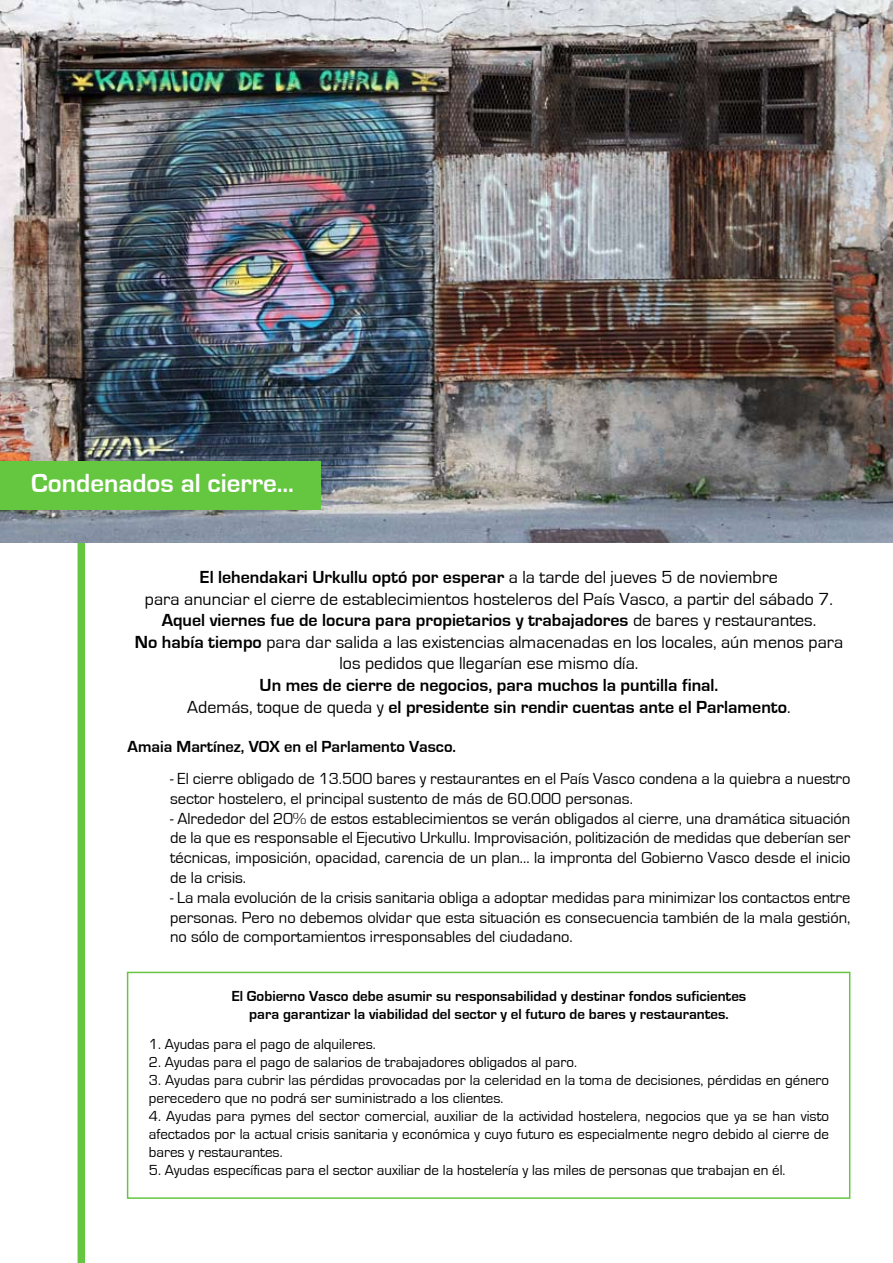
<style>
.page{position:relative;width:893px;height:1263px;background:#fff}
.page>*{position:absolute;margin:0;border:0;box-sizing:border-box;transform-origin:0 0}
.t1{font:700 27px "Eurostile";color:#fff}
.t2{font:18px/21.6px "Eurostile";color:#000;text-align:center}
.t3{font:700 18px/21.6px "Eurostile";color:#000;text-align:center}
.t4{font:16.5px/19.8px "Eurostile";color:#000;text-align:justify}
.t5{font:700 16.5px "Eurostile";color:#000}
.t6{font:15px/18px "Eurostile";color:#000}
.t7{font:700 15px/18px "Eurostile";color:#000;text-align:center}
.s1{font-weight:700}
.s2{font-weight:400}
</style>
<div class="page">
<div style="left:127px;top:972px;width:723px;height:227px;border:2px solid #65c63f"></div>
<div style="left:78px;top:481px;width:7px;height:782px;background:#65c63f"></div>
<img style="left:0;top:0;width:893px;height:542px">
<div style="left:0;top:461px;width:320px;height:48px;background:#65c63f"></div>
<h1 class="t1" style="left:31px;top:469px;width:264px">Condenados al cierre...</h1>
<p class="t2" style="left:135px;top:566px;width:710px"><span class="s1">El lehendakari Urkullu optó por esperar</span> a la tarde del jueves 5 de noviembre<br>para anunciar el cierre de establecimientos hosteleros del País Vasco, a partir del sábado 7.<br><span class="s1">Aquel viernes fue de locura para propietarios y trabajadores</span> de bares y restaurantes.<br><span class="s1">No había tiempo</span> para dar salida a las existencias almacenadas en los locales, aún menos para los pedidos que llegarían ese mismo día.</p>
<p class="t3" style="left:187px;top:674px;width:605px">Un mes de cierre de negocios, para muchos la puntilla final.<br><span class="s2">Además, toque de queda y</span> el presidente sin rendir cuentas ante el Parlamento<span class="s2">.</span></p>
<p class="t5" style="left:128px;top:737px;width:330px">Amaia Martínez, VOX en el Parlamento Vasco.</p>
<p class="t4" style="left:170px;top:769px;width:682px">- El cierre obligado de 13.500 bares y restaurantes en el País Vasco condena a la quiebra a nuestro sector hostelero, el principal sustento de más de 60.000 personas.</p>
<p class="t4" style="left:170px;top:808px;width:682px">- Alrededor del 20% de estos establecimientos se verán obligados al cierre, una dramática situación de la que es responsable el Ejecutivo Urkullu. Improvisación, politización de medidas que deberían ser técnicas, imposición, opacidad, carencia de un plan... la impronta del Gobierno Vasco desde el inicio de la crisis.</p>
<p class="t4" style="left:170px;top:888px;width:682px">- La mala evolución de la crisis sanitaria obliga a adoptar medidas para minimizar los contactos entre personas. Pero no debemos olvidar que esta situación es consecuencia también de la mala gestión, no sólo de comportamientos irresponsables del ciudadano.</p>
<p class="t7" style="left:232px;top:987px;width:516px">El Gobierno Vasco debe asumir su responsabilidad y destinar fondos suficientes para garantizar la viabilidad del sector y el futuro de bares y restaurantes.</p>
<p class="t6" style="left:149px;top:1035px;width:229px">1. Ayudas para el pago de alquileres.</p>
<p class="t6" style="left:149px;top:1053px;width:430px">2. Ayudas para el pago de salarios de trabajadores obligados al paro.</p>
<p class="t6" style="left:149px;top:1071px;width:682px">3. Ayudas para cubrir las pérdidas provocadas por la celeridad en la toma de decisiones, pérdidas en género perecedero que no podrá ser suministrado a los clientes.</p>
<p class="t6" style="left:149px;top:1107px;width:682px;text-align:justify">4. Ayudas para pymes del sector comercial, auxiliar de la actividad hostelera, negocios que ya se han visto afectados por la actual crisis sanitaria y económica y cuyo futuro es especialmente negro debido al cierre de bares y restaurantes.</p>
<p class="t6" style="left:149px;top:1161px;width:638px">5. Ayudas específicas para el sector auxiliar de la hostelería y las miles de personas que trabajan en él.</p>
</div>
